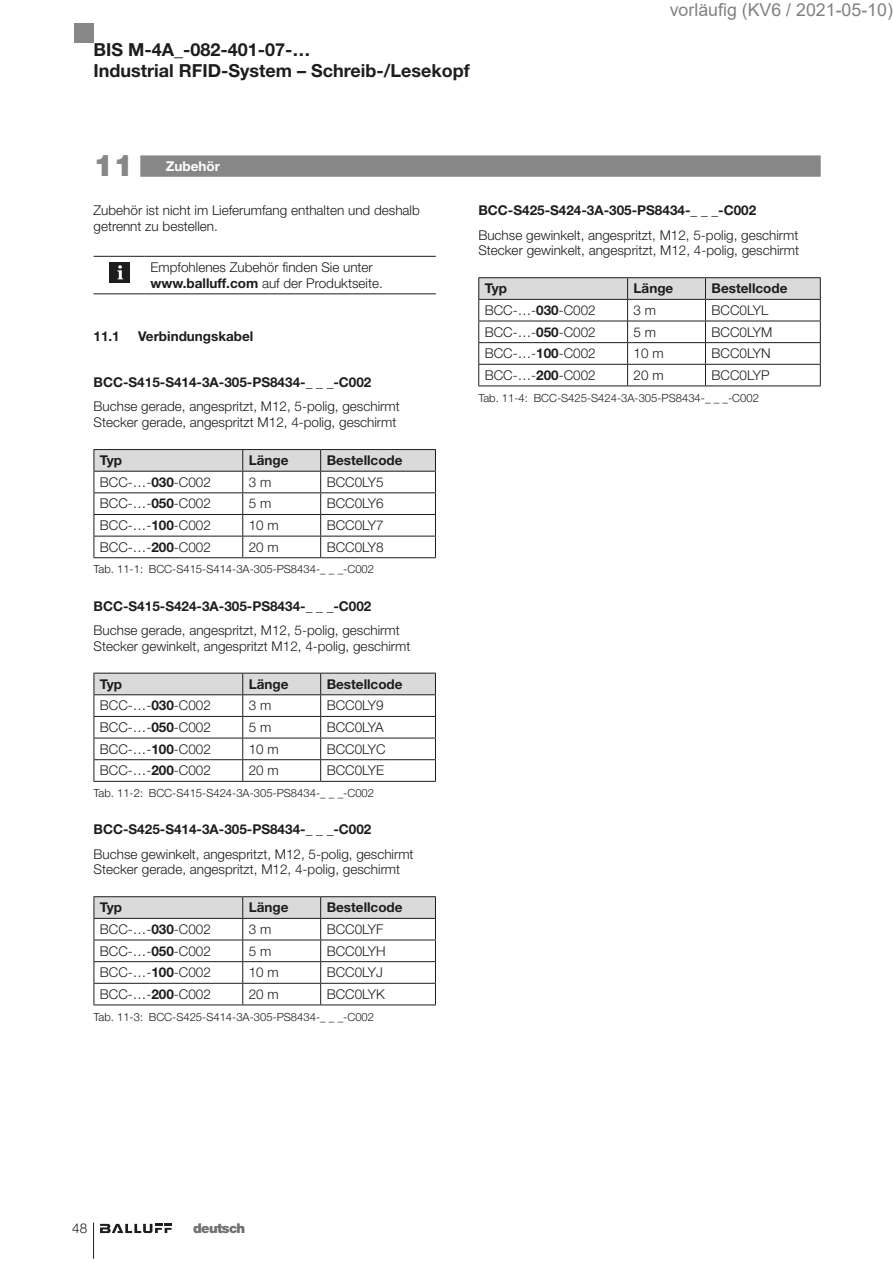
<style>
.page{position:relative;width:893px;height:1263px;background:#fff}
.page>*{position:absolute;margin:0;border:0;box-sizing:border-box;transform-origin:0 0}
.t1{font:900 30px "Helvetica Neue LT Pro";color:#878787}
.t2{font:700 18px/20.2px "Helvetica Neue LT Pro";color:#1d1d1b}
.t3{font:17.7px "Arial";color:rgb(0 0 0/.5)}
.t4{font:300 13.5px/15.9px "Helvetica Neue LT Pro";color:#1d1d1b}
.t5{font:700 13.5px "Helvetica Neue LT Pro";color:#1d1d1b}
.t6{font:900 13.5px "Helvetica Neue LT Pro";letter-spacing:-.05em;color:#70706f}
.t7{font:700 13.5px "Helvetica Neue LT Pro";color:#fff}
.t8{font:300 11.25px "Helvetica Neue LT Pro";color:#1d1d1b}
.s1{font-weight:700}
</style>
<div class="page">
<div style="left:74px;top:23px;width:20px;height:20px;background:#878787"></div>
<hr style="left:93px;top:1222px;width:1px;height:37px;background:#1d1d1b">
<svg style="left:100px;top:1224px;width:72px;height:9px"></svg>
<hr style="left:94px;top:256px;width:51px;height:1px;background:#1d1d1b">
<hr style="left:145px;top:256px;width:291px;height:1px;background:#1d1d1b">
<hr style="left:94px;top:293px;width:51px;height:1px;background:#1d1d1b">
<hr style="left:145px;top:293px;width:291px;height:1px;background:#1d1d1b">
<div style="left:110px;top:263px;width:20px;height:20px;background:#1d1d1b"></div>
<svg style="left:117px;top:265px;width:6px;height:14px"></svg>
<hr style="left:94px;top:557px;width:149px;height:1px;background:#1d1d1b">
<hr style="left:243px;top:557px;width:78px;height:1px;background:#1d1d1b">
<hr style="left:321px;top:557px;width:115px;height:1px;background:#1d1d1b">
<svg style="left:94px;top:449px;width:342px;height:108px"></svg>
<hr style="left:94px;top:471px;width:149px;height:1px;background:#1d1d1b">
<hr style="left:94px;top:781px;width:149px;height:1px;background:#1d1d1b">
<hr style="left:243px;top:781px;width:78px;height:1px;background:#1d1d1b">
<hr style="left:321px;top:781px;width:115px;height:1px;background:#1d1d1b">
<svg style="left:94px;top:673px;width:342px;height:108px"></svg>
<hr style="left:94px;top:694px;width:149px;height:1px;background:#1d1d1b">
<hr style="left:94px;top:1004px;width:149px;height:1px;background:#1d1d1b">
<hr style="left:243px;top:896px;width:78px;height:1px;background:#1d1d1b">
<hr style="left:321px;top:896px;width:115px;height:1px;background:#1d1d1b">
<hr style="left:243px;top:1004px;width:78px;height:1px;background:#1d1d1b">
<hr style="left:321px;top:1004px;width:115px;height:1px;background:#1d1d1b">
<hr style="left:94px;top:896px;width:149px;height:1px;background:#1d1d1b">
<svg style="left:94px;top:897px;width:342px;height:107px"></svg>
<hr style="left:94px;top:918px;width:149px;height:1px;background:#1d1d1b">
<hr style="left:478px;top:386px;width:150px;height:1px;background:#1d1d1b">
<hr style="left:628px;top:277px;width:77px;height:1px;background:#1d1d1b">
<hr style="left:705px;top:277px;width:116px;height:1px;background:#1d1d1b">
<hr style="left:628px;top:386px;width:77px;height:1px;background:#1d1d1b">
<hr style="left:705px;top:386px;width:116px;height:1px;background:#1d1d1b">
<hr style="left:478px;top:277px;width:150px;height:1px;background:#1d1d1b">
<svg style="left:478px;top:278px;width:343px;height:108px"></svg>
<hr style="left:478px;top:299px;width:150px;height:1px;background:#1d1d1b">
<div style="left:140px;top:155px;width:681px;height:22px;background:#878787"></div>
<h2 class="t2" style="left:94px;top:39px;width:378px">BIS M-4A_-082-401-07-…<br>Industrial RFID-System – Schreib-/Lesekopf</h2>
<h3 class="t3" style="left:670px;top:-3px;width:225px">vorläufig (KV6 / 2021-05-10)</h3>
<h1 class="t1" style="left:94px;top:148px;width:42px">11</h1>
<p class="t7" style="left:166px;top:158px;width:56px">Zubehör</p>
<p class="t4" style="left:94px;top:202px;width:328px">Zubehör ist nicht im Lieferumfang enthalten und deshalb getrennt zu bestellen.</p>
<p class="t4" style="left:151px;top:259px;width:234px">Empfohlenes Zubehör finden Sie unter <span class="s1">www.balluff.com</span> auf der Produktseite.</p>
<p class="t5" style="left:94px;top:328px;width:28px">11.1</p>
<p class="t5" style="left:138px;top:328px;width:117px">Verbindungskabel</p>
<p class="t5" style="left:94px;top:374px;width:279px">BCC-S415-S414-3A-305-PS8434-_ _ _-C002</p>
<p class="t4" style="left:94px;top:398px;width:308px">Buchse gerade, angespritzt, M12, 5-polig, geschirmt<br>Stecker gerade, angespritzt M12, 4-polig, geschirmt</p>
<p class="t5" style="left:100px;top:452px;width:24px">Typ</p>
<p class="t5" style="left:249px;top:452px;width:41px">Länge</p>
<p class="t5" style="left:327px;top:452px;width:77px">Bestellcode</p>
<p class="t4" style="left:100px;top:474px;width:113px">BCC-…-<span class="s1">030</span>-C002</p>
<p class="t4" style="left:249px;top:474px;width:24px">3 m</p>
<p class="t4" style="left:327px;top:474px;width:59px">BCC0LY5</p>
<p class="t4" style="left:100px;top:495px;width:113px">BCC-…-<span class="s1">050</span>-C002</p>
<p class="t4" style="left:249px;top:495px;width:24px">5 m</p>
<p class="t4" style="left:327px;top:495px;width:59px">BCC0LY6</p>
<p class="t4" style="left:100px;top:517px;width:113px">BCC-…-<span class="s1">100</span>-C002</p>
<p class="t4" style="left:249px;top:517px;width:32px">10 m</p>
<p class="t4" style="left:327px;top:517px;width:59px">BCC0LY7</p>
<p class="t4" style="left:100px;top:539px;width:113px">BCC-…-<span class="s1">200</span>-C002</p>
<p class="t4" style="left:249px;top:539px;width:32px">20 m</p>
<p class="t4" style="left:327px;top:539px;width:59px">BCC0LY8</p>
<p class="t8" style="left:94px;top:562px;width:282px">Tab. 11-1: BCC-S415-S414-3A-305-PS8434-_ _ _-C002</p>
<p class="t5" style="left:94px;top:597px;width:279px">BCC-S415-S424-3A-305-PS8434-_ _ _-C002</p>
<p class="t4" style="left:94px;top:622px;width:318px">Buchse gerade, angespritzt, M12, 5-polig, geschirmt<br>Stecker gewinkelt, angespritzt M12, 4-polig, geschirmt</p>
<p class="t5" style="left:100px;top:675px;width:24px">Typ</p>
<p class="t5" style="left:249px;top:675px;width:41px">Länge</p>
<p class="t5" style="left:327px;top:675px;width:77px">Bestellcode</p>
<p class="t4" style="left:100px;top:697px;width:113px">BCC-…-<span class="s1">030</span>-C002</p>
<p class="t4" style="left:249px;top:697px;width:24px">3 m</p>
<p class="t4" style="left:327px;top:697px;width:59px">BCC0LY9</p>
<p class="t4" style="left:100px;top:719px;width:113px">BCC-…-<span class="s1">050</span>-C002</p>
<p class="t4" style="left:249px;top:719px;width:24px">5 m</p>
<p class="t4" style="left:327px;top:719px;width:59px">BCC0LYA</p>
<p class="t4" style="left:100px;top:741px;width:113px">BCC-…-<span class="s1">100</span>-C002</p>
<p class="t4" style="left:249px;top:741px;width:32px">10 m</p>
<p class="t4" style="left:327px;top:741px;width:61px">BCC0LYC</p>
<p class="t4" style="left:100px;top:762px;width:113px">BCC-…-<span class="s1">200</span>-C002</p>
<p class="t4" style="left:249px;top:762px;width:32px">20 m</p>
<p class="t4" style="left:327px;top:762px;width:59px">BCC0LYE</p>
<p class="t8" style="left:94px;top:786px;width:282px">Tab. 11-2: BCC-S415-S424-3A-305-PS8434-_ _ _-C002</p>
<p class="t5" style="left:94px;top:821px;width:279px">BCC-S425-S414-3A-305-PS8434-_ _ _-C002</p>
<p class="t4" style="left:94px;top:845px;width:322px">Buchse gewinkelt, angespritzt, M12, 5-polig, geschirmt<br>Stecker gerade, angespritzt, M12, 4-polig, geschirmt</p>
<p class="t5" style="left:100px;top:899px;width:24px">Typ</p>
<p class="t5" style="left:249px;top:899px;width:41px">Länge</p>
<p class="t5" style="left:327px;top:899px;width:77px">Bestellcode</p>
<p class="t4" style="left:100px;top:921px;width:113px">BCC-…-<span class="s1">030</span>-C002</p>
<p class="t4" style="left:249px;top:921px;width:24px">3 m</p>
<p class="t4" style="left:327px;top:921px;width:58px">BCC0LYF</p>
<p class="t4" style="left:100px;top:943px;width:113px">BCC-…-<span class="s1">050</span>-C002</p>
<p class="t4" style="left:249px;top:943px;width:24px">5 m</p>
<p class="t4" style="left:327px;top:943px;width:61px">BCC0LYH</p>
<p class="t4" style="left:100px;top:964px;width:113px">BCC-…-<span class="s1">100</span>-C002</p>
<p class="t4" style="left:249px;top:964px;width:32px">10 m</p>
<p class="t4" style="left:327px;top:964px;width:58px">BCC0LYJ</p>
<p class="t4" style="left:100px;top:986px;width:113px">BCC-…-<span class="s1">200</span>-C002</p>
<p class="t4" style="left:249px;top:986px;width:32px">20 m</p>
<p class="t4" style="left:327px;top:986px;width:60px">BCC0LYK</p>
<p class="t8" style="left:94px;top:1010px;width:282px">Tab. 11-3: BCC-S425-S414-3A-305-PS8434-_ _ _-C002</p>
<p class="t5" style="left:478px;top:202px;width:279px">BCC-S425-S424-3A-305-PS8434-_ _ _-C002</p>
<p class="t4" style="left:478px;top:226px;width:322px">Buchse gewinkelt, angespritzt, M12, 5-polig, geschirmt<br>Stecker gewinkelt, angespritzt, M12, 4-polig, geschirmt</p>
<p class="t5" style="left:485px;top:280px;width:24px">Typ</p>
<p class="t5" style="left:634px;top:280px;width:41px">Länge</p>
<p class="t5" style="left:711px;top:280px;width:77px">Bestellcode</p>
<p class="t4" style="left:485px;top:302px;width:113px">BCC-…-<span class="s1">030</span>-C002</p>
<p class="t4" style="left:634px;top:302px;width:24px">3 m</p>
<p class="t4" style="left:711px;top:302px;width:58px">BCC0LYL</p>
<p class="t4" style="left:485px;top:324px;width:113px">BCC-…-<span class="s1">050</span>-C002</p>
<p class="t4" style="left:634px;top:324px;width:24px">5 m</p>
<p class="t4" style="left:711px;top:324px;width:62px">BCC0LYM</p>
<p class="t4" style="left:485px;top:345px;width:113px">BCC-…-<span class="s1">100</span>-C002</p>
<p class="t4" style="left:634px;top:345px;width:32px">10 m</p>
<p class="t4" style="left:711px;top:345px;width:61px">BCC0LYN</p>
<p class="t4" style="left:485px;top:367px;width:113px">BCC-…-<span class="s1">200</span>-C002</p>
<p class="t4" style="left:634px;top:367px;width:32px">20 m</p>
<p class="t4" style="left:711px;top:367px;width:60px">BCC0LYP</p>
<p class="t8" style="left:478px;top:391px;width:282px">Tab. 11-4: BCC-S425-S424-3A-305-PS8434-_ _ _-C002</p>
<p class="t4" style="left:72px;top:1220px;width:17px">48</p>
<p class="t6" style="left:193px;top:1220px;width:54px">deutsch</p>
</div>
